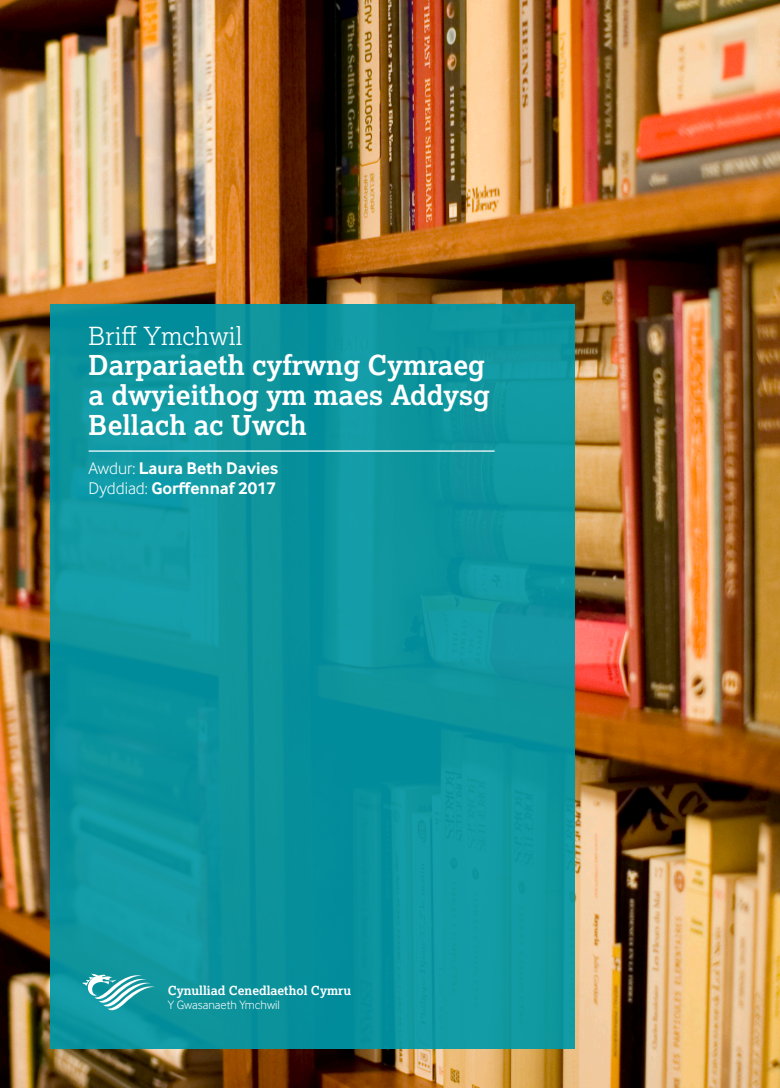
<style>
.page{position:relative;width:780px;height:1088px;background:#fff}
.page>*{position:absolute;margin:0;border:0;box-sizing:border-box;transform-origin:0 0}
.t1{font:700 27.5px "Cynulliad Serif";color:#fff}
.t2{font:25px "Cynulliad Serif Lt";color:#fff}
.t3{font:700 17.5px "Cynulliad Sans";color:#fff}
.t4{font:700 12.5px "Cynulliad Serif";color:#fff}
.t5{font:12.5px "Cynulliad Sans Lt";color:#fff}
.s1{font-family:"Cynulliad Sans Lt";font-weight:400}
</style>
<div class="page">
<img style="left:0;top:0;width:780px;height:1088px">
<div style="left:50px;top:305px;width:524px;height:744px;background:linear-gradient(to right,#0c95a0,#0e969f)"></div>
<svg style="left:71px;top:973px;width:84px;height:49px;background:#39a9b1"></svg>
<hr style="left:89px;top:450px;width:405px;height:2px;background:#fff">
<p class="t2" style="left:89px;top:320px;width:155px">Briff Ymchwil</p>
<p class="t1" style="left:89px;top:348px;width:398px">Darpariaeth cyfrwng Cymraeg</p>
<p class="t1" style="left:89px;top:378px;width:403px">a dwyieithog ym maes Addysg</p>
<p class="t1" style="left:89px;top:408px;width:220px">Bellach ac Uwch</p>
<p class="t3" style="left:89px;top:458px;width:191px"><span class="s1">Awdur:</span> Laura Beth Davies</p>
<p class="t3" style="left:89px;top:478px;width:189px"><span class="s1">Dyddiad:</span> Gorffennaf 2017</p>
<p class="t4" style="left:168px;top:982px;width:185px">Cynulliad Cenedlaethol Cymru</p>
<p class="t5" style="left:168px;top:997px;width:114px">Y Gwasanaeth Ymchwil</p>
</div>
